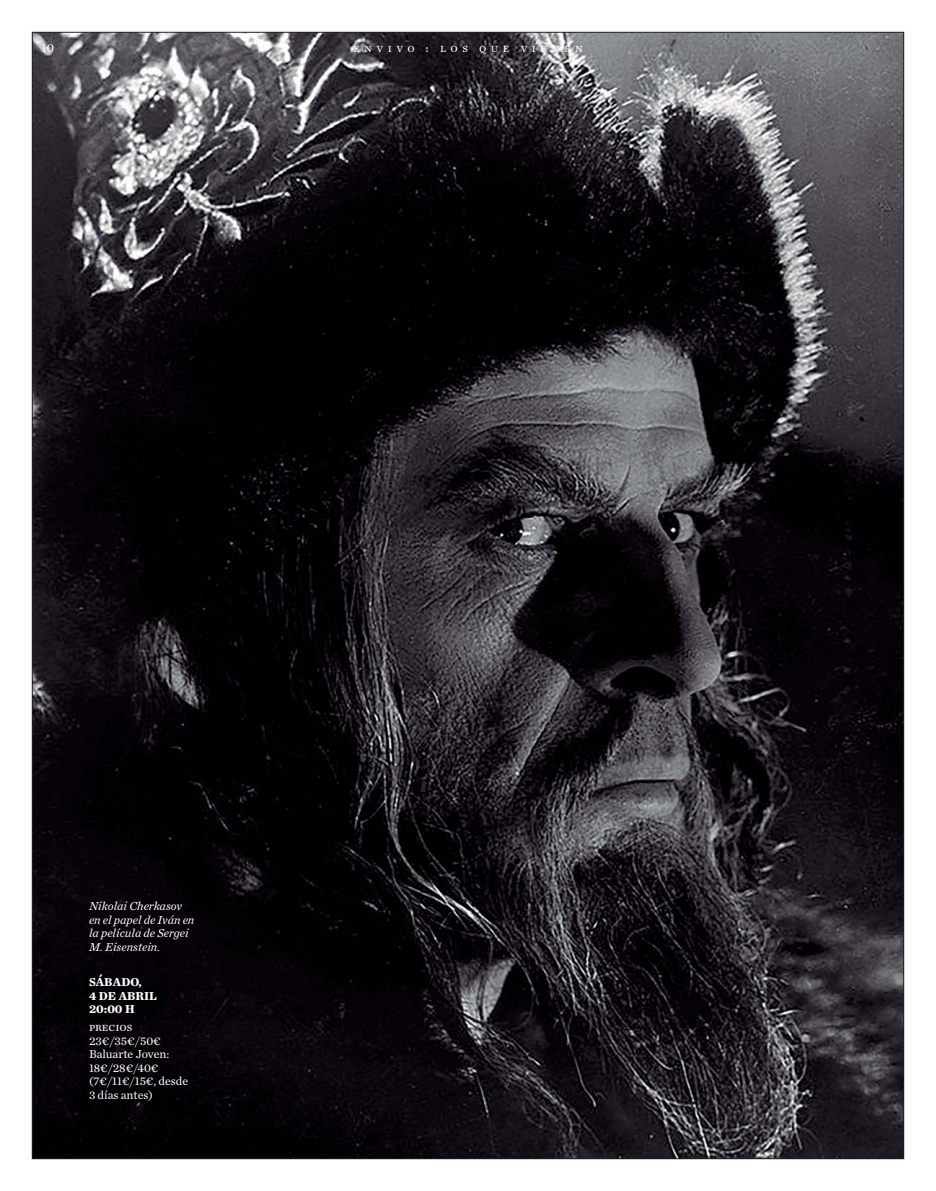
<style>
.page{position:relative;width:936px;height:1191px;background:#fff}
.page>*{position:absolute;margin:0;border:0;box-sizing:border-box;transform-origin:0 0}
.t1{font:12.75px "Chronicle Text G1";color:#fff}
.t2{font:italic 12px/13.5px "Chronicle Text G1";color:#fff}
.t3{font:12px/13.5px "Chronicle Text G1";color:#fff}
.t4{font:700 12px/13.5px "Chronicle Text G1";color:#fff}
.t5{font:12px "Chronicle Text G1 Roman SC";letter-spacing:.375em;color:#fff}
.t6{font:12px "Chronicle Text G1 Roman SC";color:#fff}
</style>
<div class="page">
<img style="left:34px;top:34px;width:868px;height:1123px">
<p class="t1" style="left:42px;top:44px;width:14px">10</p>
<p class="t5" style="left:353px;top:41px;width:231px">envivo : los que vienen</p>
<p class="t2" style="left:89px;top:900px;width:107px">Nikolai Cherkasov en el papel de Iván en la película de Sergei<br>M. Eisenstein.</p>
<p class="t4" style="left:89px;top:975px;width:69px">SÁBADO,<br>4 DE ABRIL<br>20:00 H</p>
<p class="t6" style="left:89px;top:1019px;width:45px">precios</p>
<p class="t3" style="left:89px;top:1034px;width:101px">23€/35€/50€<br>Baluarte Joven:<br>18€/28€/40€ (7€/11€/15€, desde<br>3 días antes)</p>
</div>
